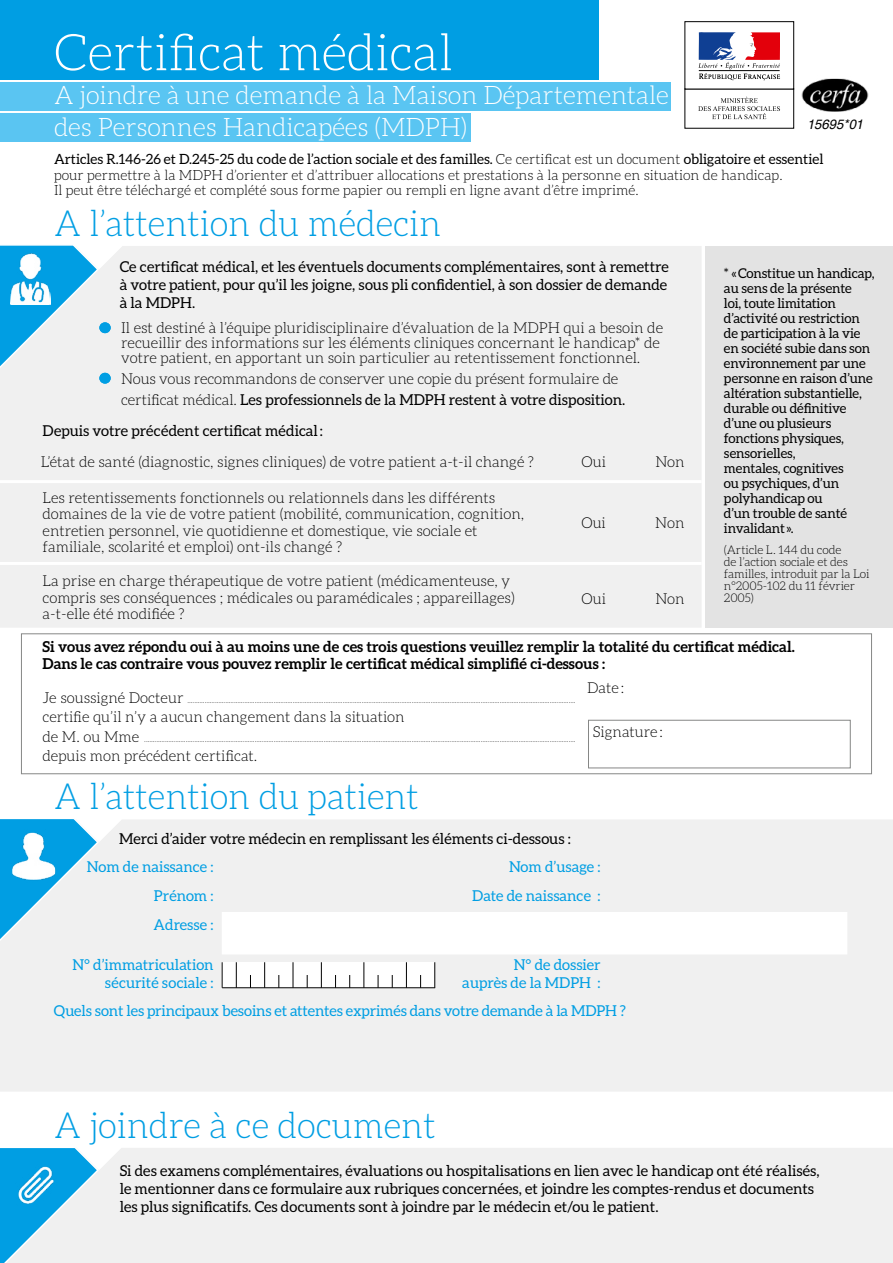
<style>
.page{position:relative;width:893px;height:1263px;background:#fff}
.page>*{position:absolute;margin:0;border:0;box-sizing:border-box;transform-origin:0 0}
.t1{font:300 50.7px "Aleo";color:#fff}
.t2{font:300 36px "Aleo";color:#009ee3}
.t3{font:300 25.5px/31.5px "Aleo";color:#fff}
.t4{font:300 15px/16.5px "Aleo";color:#000}
.t5{font:15px/18px "Aleo";color:#000}
.t6{font:15px/18px "Aleo";color:#009ee3;text-align:right}
.t7{font:700 15px/16.5px "Aleo";color:#000}
.t8{font:300 14.1px/15.5px "Aleo";color:#000}
.t9{font:13.5px/15px "Aleo";letter-spacing:-.01em;color:#000}
.t10{font:italic 13.5px "Helvetica";color:#000}
.t11{font:300 12px/12px "Aleo";letter-spacing:-.01em;color:#000}
.t12{font:300 7.5px "Aleo";color:#000}
.s1{font-weight:400}
.s2{font-size:15px}
</style>
<div class="page">
<div style="left:100px;top:1148px;width:793px;height:115px;background:#f0f0f0"></div>
<svg style="left:0;top:1148px;width:100px;height:115px"></svg>
<img style="left:16px;top:1164px;width:40px;height:41px">
<div style="left:0;top:820px;width:893px;height:271px;background:#f0f0f0"></div>
<div style="left:222px;top:962px;width:213px;height:26px;background:#fff"></div>
<svg style="left:0;top:819px;width:100px;height:195px"></svg>
<div style="left:21px;top:633px;width:851px;height:141px;border:1px solid #868786"></div>
<div style="left:0;top:246px;width:701px;height:382px;background:#f0f0f0"></div>
<div style="left:705px;top:246px;width:188px;height:382px;background:#e3e3e3"></div>
<svg style="left:0;top:245px;width:100px;height:127px"></svg>
<img style="left:11px;top:252px;width:40px;height:53px">
<div style="left:0;top:0;width:598px;height:79px;background:#009ee3"></div>
<div style="left:0;top:82px;width:671px;height:28px;background:#5ac5f2"></div>
<div style="left:0;top:113px;width:471px;height:28px;background:#5ac5f2"></div>
<hr style="left:0;top:480px;width:702px;height:3px;background:#fff">
<hr style="left:0;top:562px;width:702px;height:3px;background:#fff">
<img style="left:0;top:819px;width:73px;height:76px">
<img style="left:801px;top:78px;width:68px;height:34px">
<div style="left:685px;top:21px;width:109px;height:68px;border:1px solid #000"></div>
<svg style="left:698px;top:32px;width:82px;height:48px"></svg>
<svg style="left:698px;top:97px;width:82px;height:22px"></svg>
<svg style="left:222px;top:962px;width:1px;height:25px"></svg>
<svg style="left:236px;top:962px;width:1px;height:25px"></svg>
<svg style="left:278px;top:975px;width:1px;height:12px"></svg>
<svg style="left:378px;top:975px;width:1px;height:12px"></svg>
<svg style="left:321px;top:962px;width:1px;height:25px"></svg>
<svg style="left:420px;top:975px;width:1px;height:12px"></svg>
<svg style="left:264px;top:962px;width:1px;height:25px"></svg>
<svg style="left:307px;top:975px;width:1px;height:12px"></svg>
<svg style="left:406px;top:962px;width:1px;height:25px"></svg>
<svg style="left:349px;top:975px;width:1px;height:12px"></svg>
<svg style="left:363px;top:962px;width:1px;height:25px"></svg>
<svg style="left:335px;top:975px;width:1px;height:12px"></svg>
<svg style="left:434px;top:962px;width:1px;height:25px"></svg>
<svg style="left:250px;top:975px;width:1px;height:12px"></svg>
<svg style="left:293px;top:962px;width:1px;height:25px"></svg>
<svg style="left:392px;top:975px;width:1px;height:12px"></svg>
<hr style="left:222px;top:987px;width:213px;height:1px;background:#000">
<div style="left:588px;top:720px;width:263px;height:48px;border:1px solid #868786"></div>
<svg style="left:222px;top:912px;width:625px;height:42px"></svg>
<div style="left:99px;top:322px;width:12px;height:11px;background:#009ee3;border-radius:50%"></div>
<div style="left:99px;top:373px;width:12px;height:11px;background:#009ee3;border-radius:50%"></div>
<h1 class="t1" style="left:54px;top:25px;width:400px">Certificat médical</h1>
<h3 class="t3" style="left:54px;top:80px;width:616px">A joindre à une demande à la Maison Départementale des Personnes Handicapées (MDPH)</h3>
<p class="t8" style="left:54px;top:152px;width:771px"><span class="s1">Articles R.146-26 et D.245-25 du code de l’action sociale et des familles.</span> Ce certificat est un document <span class="s1">obligatoire et essentiel </span>pour permettre à la MDPH d’orienter et d’attribuer allocations et prestations à la personne en situation de handicap.<br>Il peut être téléchargé et complété sous forme papier ou rempli en ligne avant d’être imprimé.</p>
<p class="t10" style="left:807px;top:114px;width:58px">15695*01</p>
<h2 class="t2" style="left:54px;top:204px;width:389px">A l’attention du médecin</h2>
<p class="t5" style="left:120px;top:257px;width:550px;text-align:justify">Ce certificat médical, et les éventuels documents complémentaires, sont à remettre à votre patient, pour qu’il les joigne, sous pli confidentiel, à son dossier de demande à la MDPH.</p>
<p class="t4" style="left:121px;top:320px;width:543px;line-height:15px">Il est destiné à l’équipe pluridisciplinaire d’évaluation de la MDPH qui a besoin de recueillir des informations sur les éléments cliniques concernant le handicap* de votre patient, en apportant un soin particulier au retentissement fonctionnel.</p>
<p class="t4" style="left:121px;top:368px;width:506px;line-height:21px">Nous vous recommandons de conserver une copie du présent formulaire de certificat médical. <span class="s1">Les professionnels de la MDPH restent à votre disposition.</span></p>
<p class="t5" style="left:43px;top:421px;width:282px">Depuis votre précédent certificat médical :</p>
<p class="t4" style="left:41px;top:454px;width:495px">L’état de santé (diagnostic, signes cliniques) de votre patient a-t-il changé ?</p>
<p class="t4" style="left:581px;top:454px;width:26px">Oui</p>
<p class="t4" style="left:655px;top:454px;width:31px">Non</p>
<p class="t4" style="left:43px;top:489px;width:483px">Les retentissements fonctionnels ou relationnels dans les différents domaines de la vie de votre patient (mobilité, communication, cognition, entretien personnel, vie quotidienne et domestique, vie sociale et familiale, scolarité et emploi) ont-ils changé ?</p>
<p class="t4" style="left:43px;top:573px;width:474px">La prise en charge thérapeutique de votre patient (médicamenteuse, y compris ses conséquences ; médicales ou paramédicales ; appareillages) a-t-elle été modifiée ?</p>
<p class="t4" style="left:581px;top:514px;width:26px">Oui</p>
<p class="t4" style="left:655px;top:514px;width:31px">Non</p>
<p class="t4" style="left:581px;top:590px;width:26px">Oui</p>
<p class="t4" style="left:655px;top:590px;width:31px">Non</p>
<p class="t9" style="left:724px;top:265px;width:152px">* «Constitue un handicap, au sens de la présente<br>loi, toute limitation d’activité ou restriction de participation à la vie en société subie dans son environnement par une personne en raison d’une altération substantielle, durable ou définitive d’une ou plusieurs fonctions physiques, sensorielles,<br>mentales, cognitives<br>ou psychiques, d’un polyhandicap ou<br>d’un trouble de santé invalidant».</p>
<p class="t11" style="left:724px;top:544px;width:147px">(Article L. 144 du code<br>de l’action sociale et des familles, introduit par la Loi n°2005-102 du 11 février<br>2005)</p>
<p class="t7" style="left:43px;top:638px;width:754px">Si vous avez répondu oui à au moins une de ces trois questions veuillez remplir la totalité du certificat médical.<br>Dans le cas contraire vous pouvez remplir le certificat médical simplifié ci-dessous :</p>
<p class="t4" style="left:587px;top:680px;width:38px">Date :</p>
<p class="t4" style="left:593px;top:723px;width:72px">Signature :</p>
<p class="t12" style="left:43px;top:696px;width:535px"><span class="s2">Je soussigné Docteur</span> .................................................................................................................................................................................................................................</p>
<p class="t4" style="left:43px;top:708px;width:364px">certifie qu’il n’y a aucun changement dans la situation</p>
<p class="t12" style="left:43px;top:735px;width:535px"><span class="s2">de M. ou Mme</span> ..........................................................................................................................................................................................................................................................</p>
<p class="t4" style="left:43px;top:747px;width:216px">depuis mon précédent certificat.</p>
<h2 class="t2" style="left:54px;top:776px;width:366px">A l’attention du patient</h2>
<p class="t5" style="left:119px;top:829px;width:453px">Merci d’aider votre médecin en remplissant les éléments ci-dessous :</p>
<p class="t6" style="left:87px;top:857px;width:128px">Nom de naissance :</p>
<p class="t6" style="left:509px;top:857px;width:93px">Nom d’usage :</p>
<p class="t6" style="left:154px;top:886px;width:61px">Prénom :</p>
<p class="t6" style="left:472px;top:886px;width:130px">Date de naissance :</p>
<p class="t6" style="left:154px;top:916px;width:62px">Adresse :</p>
<p class="t6" style="left:72px;top:955px;width:143px">N° d’immatriculation sécurité sociale :</p>
<p class="t6" style="left:462px;top:955px;width:140px">N° de dossier<br>auprès de la MDPH :</p>
<p class="t6" style="left:54px;top:1001px;width:574px">Quels sont les principaux besoins et attentes exprimés dans votre demande à la MDPH ?</p>
<h2 class="t2" style="left:54px;top:1106px;width:383px">A joindre à ce document</h2>
<p class="t5" style="left:120px;top:1162px;width:701px">Si des examens complémentaires, évaluations ou hospitalisations en lien avec le handicap ont été réalisés, le mentionner dans ce formulaire aux rubriques concernées, et joindre les comptes-rendus et documents les plus significatifs. Ces documents sont à joindre par le médecin et/ou le patient.</p>
</div>
